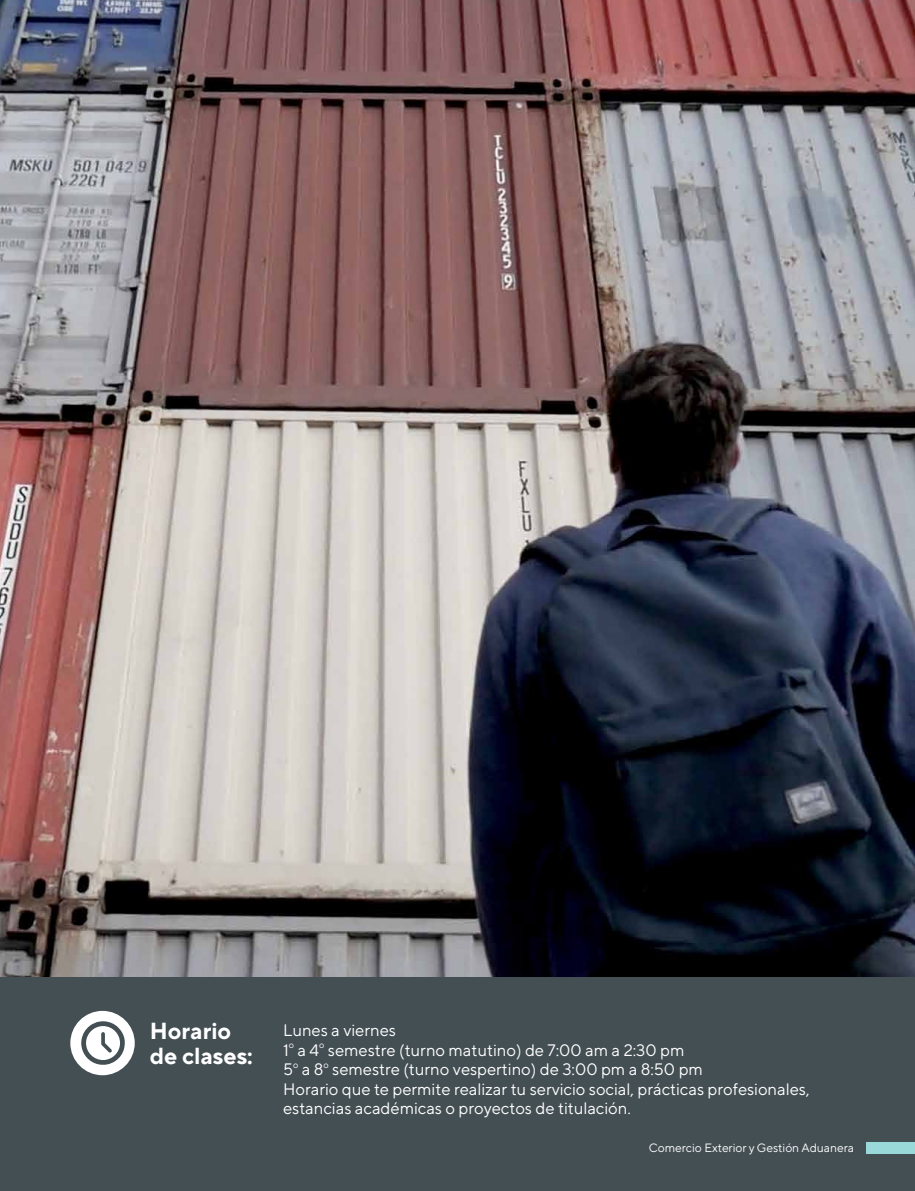
<style>
.page{position:relative;width:915px;height:1191px;background:#fff}
.page>*{position:absolute;margin:0;border:0;box-sizing:border-box;transform-origin:0 0}
.t1{font:700 23.1px/24.9px "Mail Sans Roman";color:#fff}
.t2{font:16.5px/19.5px "Mail Sans Roman";color:#fff}
.t3{font:12px "Mail Sans Roman";color:#fff}
.t4{font:9px "Mail Sans Roman";color:#fff}
</style>
<div class="page">
<img style="left:0;top:0;width:914px;height:977px">
<div style="left:0;top:977px;width:914px;height:214px;background:#444f54"></div>
<div style="left:70px;top:1011px;width:65px;height:64px;background:#fff;border-radius:50%"></div>
<svg style="left:81px;top:1021px;width:44px;height:44px"></svg>
<div style="left:866px;top:1142px;width:48px;height:11px;background:#99d9d9"></div>
<h1 class="t1" style="left:150px;top:1018px;width:104px">Horario de clases:</h1>
<p class="t2" style="left:283px;top:1020px;width:114px">Lunes a viernes<br>1</p>
<p class="t4" style="left:289px;top:1039px;width:7px">o</p>
<p class="t2" style="left:297px;top:1040px;width:23px">a 4</p>
<p class="t4" style="left:319px;top:1039px;width:7px">o</p>
<p class="t2" style="left:328px;top:1040px;width:358px">semestre (turno matutino) de 7:00 am a 2:30 pm</p>
<p class="t2" style="left:283px;top:1059px;width:11px">5</p>
<p class="t4" style="left:293px;top:1059px;width:7px">o</p>
<p class="t2" style="left:302px;top:1059px;width:23px">a 8</p>
<p class="t4" style="left:323px;top:1059px;width:7px">o</p>
<p class="t2" style="left:283px;top:1059px;width:528px;text-indent:49px">semestre (turno vespertino) de 3:00 pm a 8:50 pm<br>Horario que te permite realizar tu servicio social, prácticas profesionales, estancias académicas o proyectos de titulación.</p>
<p class="t3" style="left:648px;top:1140px;width:207px">Comercio Exterior y Gestión Aduanera</p>
</div>
